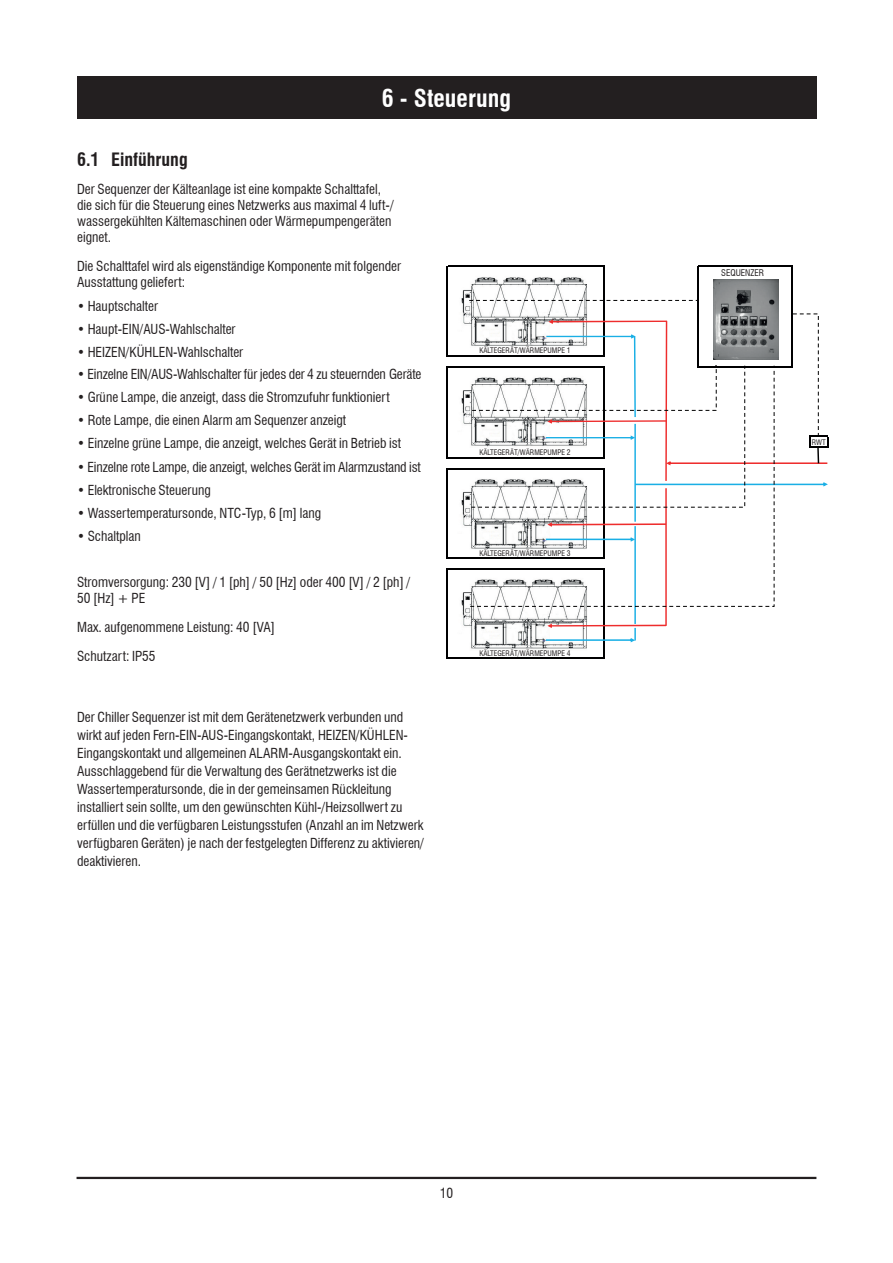
<style>
.page{position:relative;width:893px;height:1263px;background:#fff}
.page>*{position:absolute;margin:0;border:0;box-sizing:border-box;transform-origin:0 0}
.t1{font:700 condensed 24px "Swiss 721 BT";color:#fff}
.t2{font:700 condensed 18px "Swiss 721 BT";color:#231f20}
.t3{font:condensed 13.5px/18px "Swiss 721 BT";color:#231f20}
.t4{font:condensed 9px "Swiss 721 BT";color:#231f20}
.t5{font:condensed 7.5px "Swiss 721 BT";color:#231f20}
</style>
<div class="page">
<hr style="left:77px;top:1177px;width:739px;height:2px;background:#231f20">
<div style="left:77px;top:77px;width:739px;height:42px;background:#231f20"></div>
<hr style="left:448px;top:266px;width:157px;height:1px;background:#000001">
<hr style="left:699px;top:266px;width:94px;height:1px;background:#000001">
<hr style="left:448px;top:355px;width:157px;height:2px;background:#000001">
<hr style="left:446px;top:266px;width:2px;height:91px;background:#000001">
<hr style="left:603px;top:267px;width:2px;height:90px;background:#000001">
<hr style="left:448px;top:366px;width:157px;height:1px;background:#000001">
<hr style="left:448px;top:457px;width:157px;height:2px;background:#000001">
<hr style="left:446px;top:366px;width:2px;height:93px;background:#000001">
<hr style="left:448px;top:468px;width:157px;height:2px;background:#000001">
<hr style="left:448px;top:557px;width:157px;height:2px;background:#000001">
<hr style="left:446px;top:468px;width:2px;height:91px;background:#000001">
<hr style="left:448px;top:568px;width:157px;height:2px;background:#000001">
<hr style="left:448px;top:658px;width:157px;height:1px;background:#000001">
<hr style="left:446px;top:568px;width:2px;height:91px;background:#000001">
<hr style="left:603px;top:570px;width:2px;height:89px;background:#000001">
<hr style="left:697px;top:266px;width:2px;height:101px;background:#000001">
<hr style="left:791px;top:267px;width:2px;height:100px;background:#000001">
<img style="left:713px;top:280px;width:65px;height:33px">
<img style="left:461px;top:277px;width:126px;height:47px">
<img style="left:461px;top:390px;width:7px;height:34px">
<img style="left:461px;top:491px;width:7px;height:35px">
<img style="left:461px;top:592px;width:126px;height:58px">
<svg style="left:546px;top:313px;width:282px;height:329px"></svg>
<svg style="left:468px;top:299px;width:307px;height:308px"></svg>
<p class="t1" style="left:382px;top:84px;width:131px">6 - Steuerung</p>
<p class="t2" style="left:77px;top:149px;width:112px">6.1 Einführung</p>
<p class="t3" style="left:77px;top:180px;width:318px;line-height:16.2px">Der Sequenzer der Kälteanlage ist eine kompakte Schalttafel, die sich für die Steuerung eines Netzwerks aus maximal 4 luft-/ wassergekühlten Kältemaschinen oder Wärmepumpengeräten eignet.</p>
<p class="t3" style="left:77px;top:258px;width:325px;line-height:16.2px">Die Schalttafel wird als eigenständige Komponente mit folgender<br>Ausstattung geliefert:</p>
<p class="t3" style="left:77px;top:297px;width:83px">• Hauptschalter</p>
<p class="t3" style="left:77px;top:320px;width:160px">• Haupt-EIN/AUS-Wahlschalter</p>
<p class="t3" style="left:77px;top:343px;width:168px">• HEIZEN/KÜHLEN-Wahlschalter</p>
<p class="t3" style="left:77px;top:365px;width:346px">• Einzelne EIN/AUS-Wahlschalter für jedes der 4 zu steuernden Geräte</p>
<p class="t3" style="left:77px;top:388px;width:314px">• Grüne Lampe, die anzeigt, dass die Stromzufuhr funktioniert</p>
<p class="t3" style="left:77px;top:411px;width:271px">• Rote Lampe, die einen Alarm am Sequenzer anzeigt</p>
<p class="t3" style="left:77px;top:434px;width:326px">• Einzelne grüne Lampe, die anzeigt, welches Gerät in Betrieb ist</p>
<p class="t3" style="left:77px;top:458px;width:345px">• Einzelne rote Lampe, die anzeigt, welches Gerät im Alarmzustand ist</p>
<p class="t3" style="left:77px;top:481px;width:135px">• Elektronische Steuerung</p>
<p class="t3" style="left:77px;top:504px;width:246px">• Wassertemperatursonde, NTC-Typ, 6 [m] lang</p>
<p class="t3" style="left:77px;top:528px;width:65px">• Schaltplan</p>
<p class="t3" style="left:77px;top:574px;width:335px;line-height:16.2px">Stromversorgung: 230 [V] / 1 [ph] / 50 [Hz] oder 400 [V] / 2 [ph] /<br>50 [Hz] + PE</p>
<p class="t3" style="left:77px;top:618px;width:200px">Max. aufgenommene Leistung: 40 [VA]</p>
<p class="t3" style="left:77px;top:647px;width:80px">Schutzart: IP55</p>
<p class="t3" style="left:77px;top:708px;width:348px">Der Chiller Sequenzer ist mit dem Gerätenetzwerk verbunden und wirkt auf jeden Fern-EIN-AUS-Eingangskontakt, HEIZEN/KÜHLEN-Eingangskontakt und allgemeinen ALARM-Ausgangskontakt ein.<br>Ausschlaggebend für die Verwaltung des Gerätnetzwerks ist die Wassertemperatursonde, die in der gemeinsamen Rückleitung installiert sein sollte, um den gewünschten Kühl-/Heizsollwert zu erfüllen und die verfügbaren Leistungsstufen (Anzahl an im Netzwerk verfügbaren Geräten) je nach der festgelegten Differenz zu aktivieren/ deaktivieren.</p>
<p class="t5" style="left:479px;top:346px;width:93px">KÄLTEGERÄT/WÄRMEPUMPE 1</p>
<p class="t5" style="left:479px;top:447px;width:93px">KÄLTEGERÄT/WÄRMEPUMPE 2</p>
<p class="t5" style="left:479px;top:548px;width:93px">KÄLTEGERÄT/WÄRMEPUMPE 3</p>
<p class="t5" style="left:479px;top:649px;width:93px">KÄLTEGERÄT/WÄRMEPUMPE 4</p>
<p class="t3" style="left:440px;top:1184px;width:15px">10</p>
<p class="t4" style="left:721px;top:267px;width:44px">SEQUENZER</p>
<p class="t5" style="left:812px;top:437px;width:15px">RWT</p>
</div>
